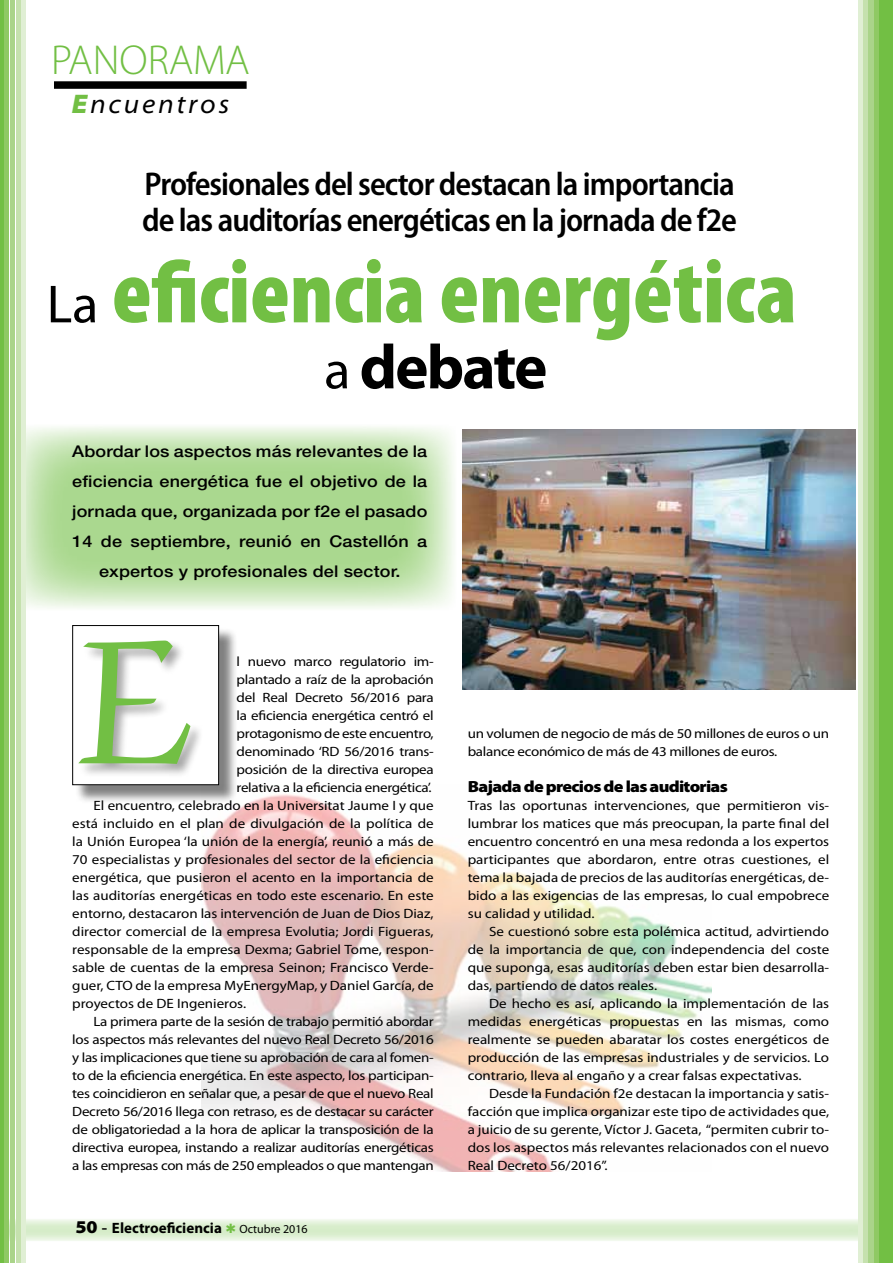
<style>
.page{position:relative;width:893px;height:1263px;background:#fff}
.page>*{position:absolute;margin:0;border:0;box-sizing:border-box;transform-origin:0 0}
.t1{font:203.25px "Zapf Chancery";color:#72bf44}
.t2{font:900 condensed 90px "Myriad Pro";color:#72bf44}
.t3{font:700 63px "Myriad Pro";letter-spacing:-.03em;color:#000}
.t4{font:300 42px "Myriad Pro";color:#72bf44}
.t5{font:600 semi-condensed 33px/36px "Myriad Pro";letter-spacing:-.03em;color:#000}
.t6{font:italic semi-expanded 27px "Myriad Pro";letter-spacing:.1em;color:#000}
.t7{font:500 16.2px/30px "Helvetica Neue LT Std";letter-spacing:.01em;color:#000;text-align:center;scale:1.11 1}
.t8{font:900 16.2px "Myriad Pro";letter-spacing:-.04em;color:#000;scale:1.11 1}
.t9{font:700 15px "Myriad Pro";color:#000}
.t10{font:13.5px/18px "Myriad Pro";letter-spacing:-.005em;color:#000;text-align:justify;scale:1.11 1}
.s1{font-weight:900;color:#72bf44}
.s2{font-weight:400;font-stretch:normal;font-size:54px;color:#000}
.s3{font-weight:400;font-size:54px}
.s4{font-weight:900;font-stretch:semi-expanded;font-size:18px}
.s5{font-family:"Times New Roman";font-weight:400;font-size:18px}
.s6{font-weight:400;font-size:12px}
</style>
<div class="page">
<img style="left:202px;top:794px;width:510px;height:377px">
<svg style="left:3px;top:1219px;width:876px;height:22px;background:#dff0d5"></svg>
<svg style="left:14px;top:424px;width:440px;height:186px;background:#bee1a9"></svg>
<div style="left:75px;top:627px;width:163px;height:177px;background:#000;opacity:.5"></div>
<div style="left:73px;top:625px;width:146px;height:160px;background:#fff"></div>
<div style="left:72px;top:625px;width:147px;height:160px;border:1px solid #000"></div>
<div style="left:78px;top:639px;width:127px;height:139px;background:#000;opacity:.35"></div>
<div style="left:21px;top:0;width:5px;height:1263px;background:#e0efd4"></div>
<hr style="left:16px;top:0;width:4px;height:1263px;background:#c5e1ae">
<hr style="left:10px;top:0;width:4px;height:1263px;background:#aad48a">
<div style="left:4px;top:0;width:5px;height:1263px;background:#8fc964"></div>
<hr style="left:0;top:0;width:3px;height:1263px;background:#72bf44">
<hr style="left:858px;top:0;width:4px;height:1263px;background:#e0efd4">
<div style="left:863px;top:0;width:5px;height:1263px;background:#c5e1ae"></div>
<div style="left:869px;top:0;width:6px;height:1263px;background:#aad48a"></div>
<hr style="left:874px;top:0;width:4px;height:1263px;background:#8fc964">
<div style="left:879px;top:0;width:14px;height:1263px;background:#72bf44"></div>
<div style="left:54px;top:81px;width:193px;height:8px;background:#000"></div>
<img style="left:463px;top:429px;width:393px;height:260px">
<svg style="left:226px;top:1223px;width:9px;height:10px"></svg>
<h3 class="t4" style="left:51px;top:37px;width:200px">PANORAMA</h3>
<h3 class="t6" style="left:72px;top:89px;width:159px"><span class="s1">E</span>ncuentros</h3>
<h3 class="t5" style="left:142px;top:166px;width:596px">Profesionales del sector destacan la importancia de las auditorías energéticas en la jornada de f2e</h3>
<h2 class="t2" style="left:47px;top:242px;width:751px"><span class="s2">La</span> eficiencia energética</h2>
<h3 class="t3" style="left:324px;top:332px;width:225px"><span class="s3">a</span> debate</h3>
<p class="t7" style="left:72px;top:436px;width:321px">Abordar los aspectos más relevantes de la eficiencia energética fue el objetivo de la jornada que, organizada por f2e el pasado 14 de septiembre, reunió en Castellón a expertos y profesionales del sector.</p>
<h1 class="t1" style="left:79px;top:597px;width:114px">E</h1>
<p class="t10" style="left:237px;top:653px;width:179px">l nuevo marco regulatorio im&shy;plantado a raíz de la aprobación del Real Decreto 56/2016 para la eficiencia energética centró el protagonismo de este encuentro, denominado ‘RD 56/2016 trans&shy;posición de la directiva europea relativa a la eficiencia energética’.</p>
<p class="t10" style="left:72px;top:797px;width:327px;text-indent:21px">El encuentro, celebrado en la Universitat Jaume I y que está incluido en el plan de divulgación de la política de la Unión Europea ‘la unión de la energía’, reunió a más de 70 especialistas y profesionales del sector de la eficiencia energética, que pusieron el acento en la importancia de las auditorías energéticas en todo este escenario. En este entorno, destacaron las intervención de Juan de Dios Diaz, director comercial de la empresa Evolutia; Jordi Figueras, responsable de la empresa Dexma; Gabriel Tome, respon&shy;sable de cuentas de la empresa Seinon; Francisco Verde&shy;guer, CTO de la empresa MyEnergyMap, y Daniel García, de proyectos de DE Ingenieros.</p>
<p class="t10" style="left:72px;top:1013px;width:327px;text-indent:21px">La primera parte de la sesión de trabajo permitió abordar los aspectos más relevantes del nuevo Real Decreto 56/2016 y las implicaciones que tiene su aprobación de cara al fomen&shy;to de la eficiencia energética. En este aspecto, los participan&shy;tes coincidieron en señalar que, a pesar de que el nuevo Real Decreto 56/2016 llega con retraso, es de destacar su carácter de obligatoriedad a la hora de aplicar la transposición de la directiva europea, instando a realizar auditorías energéticas a las empresas con más de 250 empleados o que mantengan</p>
<p class="t9" style="left:75px;top:1219px;width:234px"><span class="s4">50</span> <span class="s5">-</span> Electroeficiencia <span class="s6">Octubre 2016</span></p>
<p class="t10" style="left:468px;top:725px;width:327px">un volumen de negocio de más de 50 millones de euros o un balance económico de más de 43 millones de euros.</p>
<p class="t8" style="left:468px;top:777px;width:236px">Bajada de precios de las auditorias</p>
<p class="t10" style="left:468px;top:797px;width:327px">Tras las oportunas intervenciones, que permitieron vis&shy;lumbrar los matices que más preocupan, la parte final del encuentro concentró en una mesa redonda a los expertos participantes que abordaron, entre otras cuestiones, el tema la bajada de precios de las auditorías energéticas, de&shy;bido a las exigencias de las empresas, lo cual empobrece su calidad y utilidad.</p>
<p class="t10" style="left:468px;top:923px;width:327px;text-indent:21px">Se cuestionó sobre esta polémica actitud, advirtiendo de la importancia de que, con independencia del coste que suponga, esas auditorías deben estar bien desarrolla&shy;das, partiendo de datos reales.</p>
<p class="t10" style="left:468px;top:995px;width:327px;text-indent:21px">De hecho es así, aplicando la implementación de las medidas energéticas propuestas en las mismas, como realmente se pueden abaratar los costes energéticos de producción de las empresas industriales y de servicios. Lo contrario, lleva al engaño y a crear falsas expectativas.</p>
<p class="t10" style="left:468px;top:1085px;width:327px;text-indent:21px">Desde la Fundación f2e destacan la importancia y satis&shy;facción que implica organizar este tipo de actividades que, a juicio de su gerente, Víctor J. Gaceta, “permiten cubrir to&shy;dos los aspectos más relevantes relacionados con el nuevo Real Decreto 56/2016”.</p>
</div>
